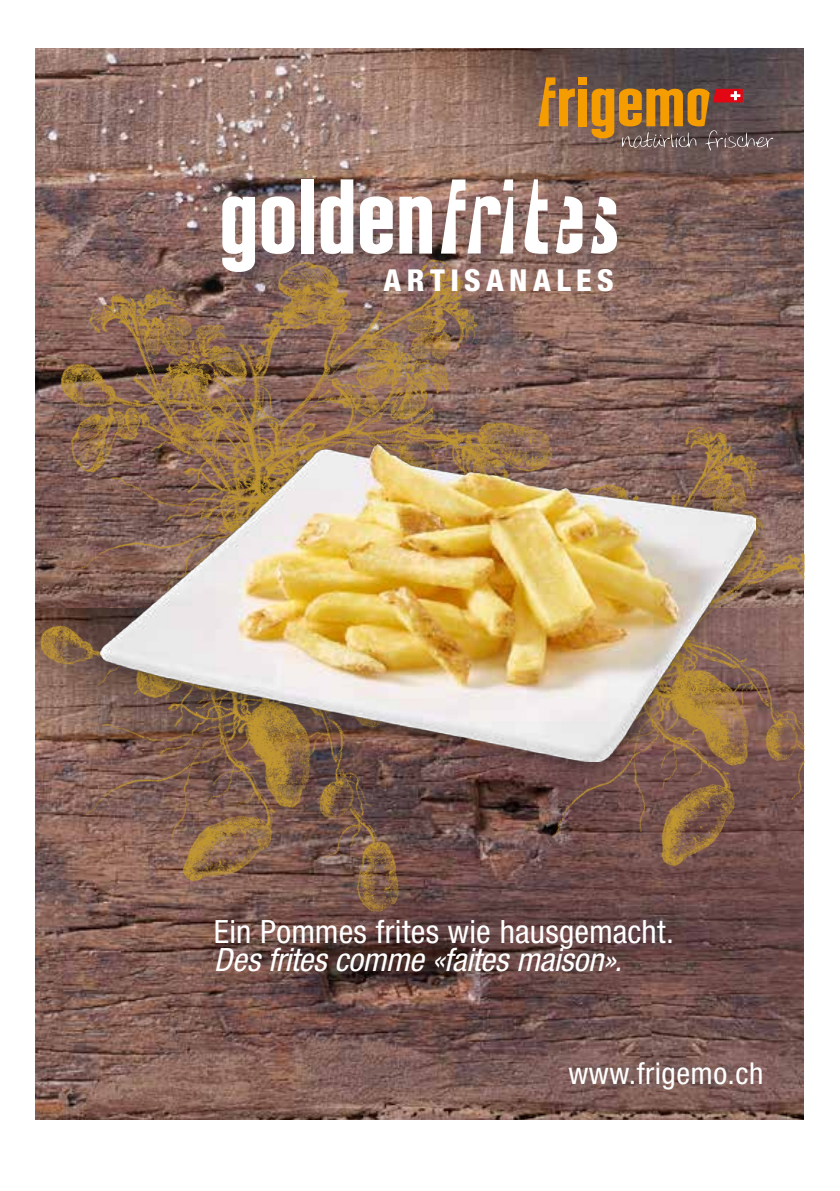
<style>
.page{position:relative;width:840px;height:1191px;background:#fff}
.page>*{position:absolute;margin:0;border:0;box-sizing:border-box;transform-origin:0 0}
.t1{font:condensed 32.2px "Helvetica Neue LT Std";letter-spacing:.005em;color:#fff}
.t2{font:italic condensed 32.2px "Helvetica Neue LT Std";letter-spacing:-.01em;color:#fff}
.t3{font:condensed 30.2px "Helvetica Neue LT Std";letter-spacing:.015em;color:#fff}
.t4{font:800 condensed 30.2px "Helvetica Neue LT Std";letter-spacing:.18em;color:#fff}
</style>
<div class="page">
<img style="left:35px;top:976px;width:768px;height:144px">
<img style="left:35px;top:48px;width:768px;height:275px">
<img style="left:640px;top:323px;width:164px;height:653px">
<img style="left:35px;top:84px;width:653px;height:754px">
<img style="left:35px;top:91px;width:628px;height:712px">
<img style="left:35px;top:328px;width:605px;height:713px">
<div style="left:86px;top:434px;width:687px;height:349px;background:#000;opacity:.35"></div>
<img style="left:100px;top:445px;width:654px;height:316px">
<svg style="left:222px;top:196px;width:33px;height:76px"></svg>
<svg style="left:261px;top:196px;width:33px;height:58px"></svg>
<div style="left:301px;top:179px;width:13px;height:74px;background:#fff"></div>
<svg style="left:320px;top:179px;width:33px;height:75px"></svg>
<svg style="left:360px;top:196px;width:32px;height:58px"></svg>
<svg style="left:399px;top:196px;width:33px;height:58px"></svg>
<svg style="left:440px;top:179px;width:73px;height:75px"></svg>
<svg style="left:590px;top:197px;width:27px;height:58px"></svg>
<svg style="left:555px;top:196px;width:27px;height:58px"></svg>
<svg style="left:522px;top:179px;width:25px;height:76px"></svg>
<div style="left:578px;top:77px;width:8px;height:8px;background:#f59c00"></div>
<div style="left:578px;top:89px;width:8px;height:37px;background:#f59c00"></div>
<svg style="left:538px;top:77px;width:36px;height:49px;background:#ae772f"></svg>
<svg style="left:591px;top:89px;width:181px;height:62px;background:#93683c"></svg>
<p class="t4" style="left:383px;top:262px;width:232px">ARTISANALES</p>
<p class="t1" style="left:214px;top:913px;width:461px">Ein Pommes frites wie hausgemacht.</p>
<p class="t2" style="left:214px;top:941px;width:409px">Des frites comme «faites maison».</p>
<p class="t3" style="left:568px;top:1055px;width:196px">www.frigemo.ch</p>
</div>
